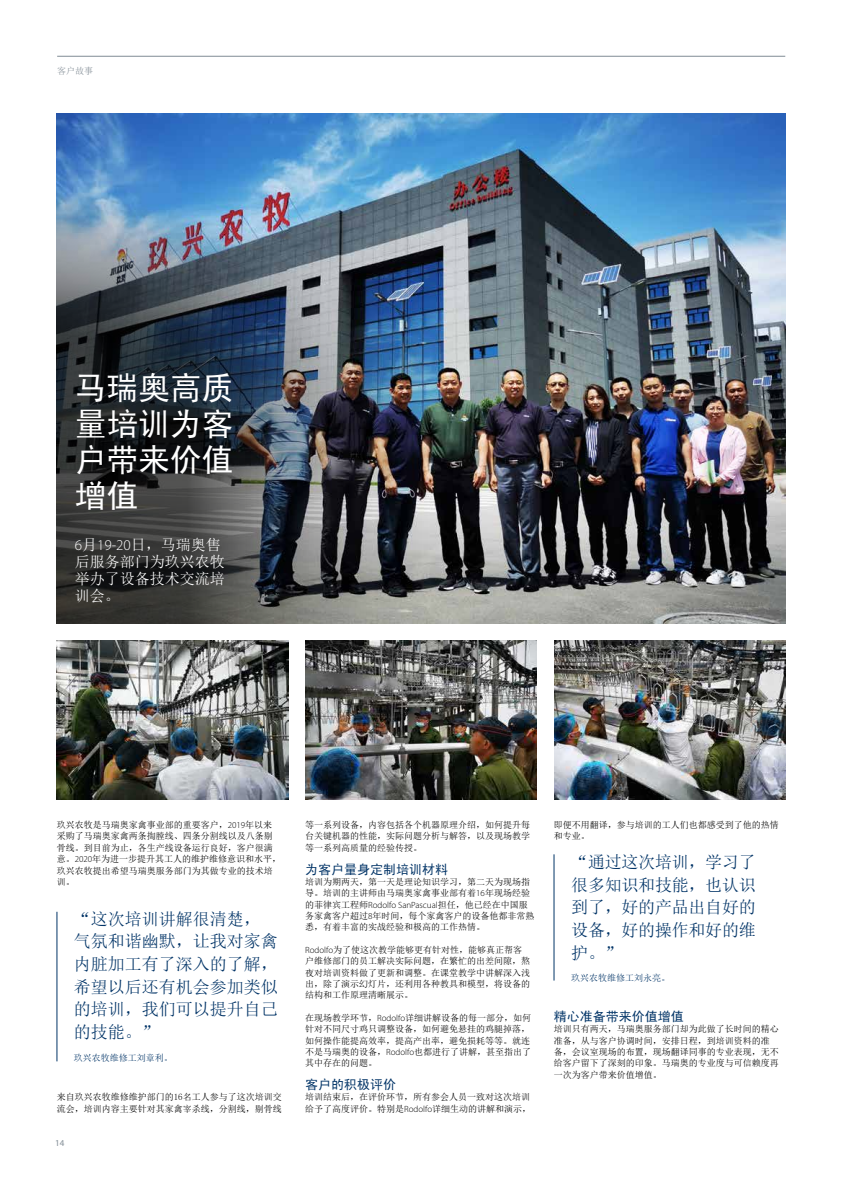
<style>
.page{position:relative;width:842px;height:1191px;background:#fff}
.page>*{position:absolute;margin:0;border:0;box-sizing:border-box;transform-origin:0 0}
.t1{font:32px/36px "Sim Hei";letter-spacing:-.01em;color:#fff;text-align:justify}
.t2{font:17px/22.7px "Sim Sun";color:#023467;text-align:justify}
.t3{font:15px/17px "Sim Sun";color:#fff}
.t4{font:13px "Sim Hei";color:#023467}
.t5{font:9px/11.3px "Sim Sun";color:#000}
.t6{font:9px "Sim Sun";color:#023467}
.t7{font:9px "Sim Sun";color:#808b94}
.t8{font:9px "Myriad Pro";color:#808b94}
.s1{font-family:"Myriad Pro";font-weight:300}
</style>
<div class="page">
<img style="left:56px;top:641px;width:232px;height:158px">
<img style="left:305px;top:641px;width:232px;height:158px">
<img style="left:554px;top:641px;width:231px;height:158px">
<img style="left:472px;top:113px;width:313px;height:511px">
<img style="left:56px;top:113px;width:416px;height:511px">
<hr style="left:57px;top:56px;width:728px;height:1px;background:#808b94">
<hr style="left:554px;top:854px;width:1px;height:126px;background:#023467">
<hr style="left:57px;top:911px;width:1px;height:150px;background:#023467">
<p class="t7" style="left:57px;top:66px;width:38px">客户故事</p>
<h1 class="t1" style="left:75px;top:369px;width:160px">马瑞奥高质量培训为客户带来价值增值</h1>
<h3 class="t3" style="left:75px;top:536px;width:151px"><span class="s1">6</span>月<span class="s1">19-20</span>日，马瑞奥售后服务部门为玖兴农牧举办了设备技术交流培训会。</h3>
<p class="t5" style="left:57px;top:819px;width:226px">玖兴农牧是马瑞奥家禽事业部的重要客户，<span class="s1">2019</span>年以来采购了马瑞奥家禽两条掏膛线、四条分割线以及八条剔骨线。到目前为止，各生产线设备运行良好，客户很满意。<span class="s1">2020</span>年为进一步提升其工人的维护维修意识和水平，玖兴农牧提出希望马瑞奥服务部门为其做专业的技术培训。</p>
<h2 class="t2" style="left:74px;top:907px;width:206px;text-align:left">“这次培训讲解很清楚，气氛和谐幽默，让我对家禽内脏加工有了深入的了解，希望以后还有机会参加类似的培训，我们可以提升自己的技能。”</h2>
<p class="t6" style="left:74px;top:1053px;width:100px">玖兴农牧维修工刘章利。</p>
<p class="t5" style="left:57px;top:1091px;width:226px">来自玖兴农牧维修维护部门的16名工人参与了这次培训交流会，培训内容主要针对其家禽宰杀线，分割线，剔骨线</p>
<p class="t8" style="left:55px;top:1137px;width:11px">14</p>
<p class="t5" style="left:305px;top:819px;width:227px;text-align:justify">等一系列设备，内容包括各个机器原理介绍，如何提升每台关键机器的性能，实际问题分析与解答，以及现场教学等一系列高质量的经验传授。</p>
<h3 class="t4" style="left:305px;top:862px;width:144px">为客户量身定制培训材料</h3>
<p class="t5" style="left:305px;top:876px;width:231px">培训为期两天，第一天是理论知识学习，第二天为现场指导。培训的主讲师由马瑞奥家禽事业部有着<span class="s1">16</span>年现场经验的菲律宾工程师<span class="s1">Rodolfo SanPascual</span>担任，他已经在中国服务家禽客户超过<span class="s1">8</span>年时间，每个家禽客户的设备他都非常熟悉，有着丰富的实战经验和极高的工作热情。</p>
<p class="t5" style="left:305px;top:944px;width:226px"><span class="s1">Rodolfo</span>为了使这次教学能够更有针对性，能够真正帮客户维修部门的员工解决实际问题，在繁忙的出差间隙，熬夜对培训资料做了更新和调整。在课堂教学中讲解深入浅出，除了演示幻灯片，还利用各种教具和模型，将设备的结构和工作原理清晰展示。</p>
<p class="t5" style="left:305px;top:1012px;width:227px;text-align:justify">在现场教学环节，<span class="s1">Rodolfo</span>详细讲解设备的每一部分，如何针对不同尺寸鸡只调整设备，如何避免悬挂的鸡腿掉落，如何操作能提高效率，提高产出率，避免损耗等等。就连不是马瑞奥的设备，<span class="s1">Rodolfo</span>也都进行了讲解，甚至指出了其中存在的问题。</p>
<h3 class="t4" style="left:305px;top:1078px;width:92px">客户的积极评价</h3>
<p class="t5" style="left:305px;top:1091px;width:227px">培训结束后，在评价环节，所有参会人员一致对这次培训给予了高度评价。特别是<span class="s1">Rodolfo</span>详细生动的讲解和演示，</p>
<p class="t5" style="left:554px;top:819px;width:226px">即便不用翻译，参与培训的工人们也都感受到了他的热情和专业。</p>
<h2 class="t2" style="left:571px;top:850px;width:186px">“通过这次培训，学习了很多知识和技能，也认识到了，好的产品出自好的设备，好的操作和好的维护。”</h2>
<p class="t6" style="left:571px;top:973px;width:100px">玖兴农牧维修工刘永亮。</p>
<h3 class="t4" style="left:554px;top:1009px;width:131px">精心准备带来价值增值</h3>
<p class="t5" style="left:554px;top:1023px;width:226px">培训只有两天，马瑞奥服务部门却为此做了长时间的精心准备，从与客户协调时间，安排日程，到培训资料的准备，会议室现场的布置，现场翻译同事的专业表现，无不给客户留下了深刻的印象。马瑞奥的专业度与可信赖度再一次为客户带来价值增值。</p>
</div>
